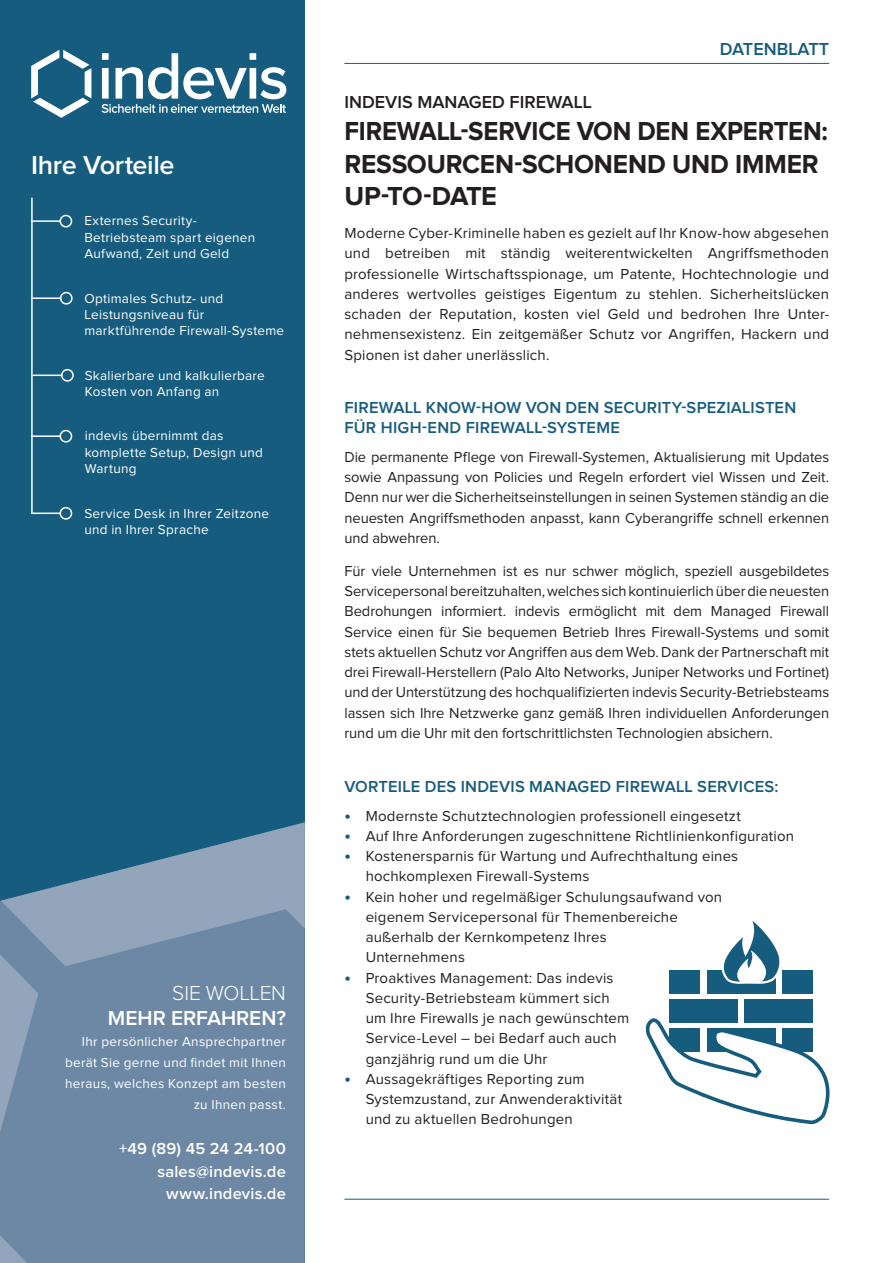
<style>
.page{position:relative;width:893px;height:1263px;background:#fff}
.page>*{position:absolute;margin:0;border:0;box-sizing:border-box;transform-origin:0 0}
.t1{font:700 27px/32.4px "Proxima Nova";letter-spacing:-.01em;color:#231f20;scale:.95 1}
.t2{font:600 27px "Proxima Nova";letter-spacing:-.015em;color:#fff}
.t3{font:600 21px "Proxima Nova";color:#fff}
.t4{font:300 21px "Proxima Nova";letter-spacing:-.005em;color:#fff}
.t5{font:600 18px "Proxima Nova";color:#231f20}
.t6{font:600 18px "Proxima Nova";color:#165c7e}
.t7{font:600 16.5px/19.8px "Proxima Nova";letter-spacing:.015em;color:#165c7e}
.t8{font:600 16.5px/22.5px "Proxima Nova";letter-spacing:.015em;color:#fff;text-align:right}
.t9{font:15px/20.2px "Proxima Nova";letter-spacing:.01em;color:#231f20}
.t10{font:13.5px/16.2px "Proxima Nova";letter-spacing:.02em;color:#fff}
.s1{font-weight:700;font-size:18px;color:#165c7e}
</style>
<div class="page">
<div style="left:0;top:0;width:305px;height:1263px;background:#165c7e"></div>
<svg style="left:0;top:822px;width:305px;height:441px;background:#6c89a5"></svg>
<hr style="left:344px;top:63px;width:485px;height:1px;background:#165c7e">
<hr style="left:344px;top:1199px;width:485px;height:1px;background:#165c7e">
<svg style="left:31px;top:50px;width:60px;height:68px"></svg>
<svg style="left:102px;top:53px;width:184px;height:60px"></svg>
<hr style="left:31px;top:220px;width:30px;height:2px;background:#fff">
<div style="left:60px;top:215px;width:12px;height:12px;border:2px solid #fff;border-radius:50%"></div>
<hr style="left:32px;top:297px;width:29px;height:2px;background:#fff">
<div style="left:60px;top:292px;width:13px;height:13px;border:2px solid #fff;border-radius:50%"></div>
<hr style="left:31px;top:435px;width:30px;height:2px;background:#fff">
<div style="left:60px;top:430px;width:12px;height:13px;border:2px solid #fff;border-radius:50%"></div>
<hr style="left:31px;top:512px;width:30px;height:2px;background:#fff">
<div style="left:60px;top:507px;width:12px;height:13px;border:2px solid #fff;border-radius:50%"></div>
<hr style="left:31px;top:198px;width:2px;height:315px;background:#fff">
<svg style="left:33px;top:375px;width:28px;height:1px"></svg>
<div style="left:61px;top:369px;width:13px;height:13px;border:2px solid #fff;border-radius:50%"></div>
<div style="left:744px;top:999px;width:69px;height:24px;background:#165c7e"></div>
<div style="left:782px;top:971px;width:31px;height:23px;background:#165c7e"></div>
<div style="left:669px;top:971px;width:31px;height:23px;background:#165c7e"></div>
<div style="left:707px;top:971px;width:68px;height:23px;background:#165c7e"></div>
<div style="left:669px;top:999px;width:69px;height:24px;background:#165c7e"></div>
<svg style="left:718px;top:920px;width:65px;height:66px"></svg>
<svg style="left:645px;top:1018px;width:185px;height:105px"></svg>
<h1 class="t2" style="left:31px;top:150px;width:145px">Ihre Vorteile</h1>
<p class="t10" style="left:84px;top:213px;width:172px">Externes Security-<br>Betriebsteam spart eigenen<br>Aufwand, Zeit und Geld</p>
<p class="t10" style="left:84px;top:290px;width:201px">Optimales Schutz- und<br>Leistungsniveau für marktführende Firewall-Systeme</p>
<p class="t10" style="left:85px;top:367px;width:182px">Skalierbare und kalkulierbare<br>Kosten von Anfang an</p>
<p class="t10" style="left:85px;top:428px;width:180px">indevis übernimmt das komplette Setup, Design und<br>Wartung</p>
<p class="t10" style="left:84px;top:505px;width:186px">Service Desk in Ihrer Zeitzone und in Ihrer Sprache</p>
<h2 class="t4" style="left:172px;top:981px;width:115px">SIE WOLLEN</h2>
<h2 class="t3" style="left:108px;top:1006px;width:180px">MEHR ERFAHREN?</h2>
<p class="t10" style="left:65px;top:1031px;width:222px;line-height:21px;text-align:right">Ihr persönlicher Ansprechpartner berät Sie gerne und findet mit Ihnen heraus, welches Konzept am besten zu Ihnen passt.</p>
<p class="t8" style="left:119px;top:1138px;width:168px">+49 (89) 45 24 24-100 sales@indevis.de www.indevis.de</p>
<p class="t6" style="left:720px;top:39px;width:111px">DATENBLATT</p>
<p class="t5" style="left:344px;top:92px;width:249px">INDEVIS MANAGED FIREWALL</p>
<h1 class="t1" style="left:344px;top:116px;width:510px">FIREWALL-SERVICE VON DEN EXPERTEN:<br>RESSOURCEN-SCHONEND UND IMMER<br>UP-TO-DATE</h1>
<p class="t9" style="left:344px;top:223px;width:486px;text-align:justify">Moderne Cyber-Kriminelle haben es gezielt auf Ihr Know-how abgesehen und betreiben mit ständig weiterentwickelten Angriffs methoden professionelle Wirtschaftsspionage, um Patente, Hochtechnologie und anderes wertvolles geistiges Eigentum zu stehlen. Sicherheitslücken schaden der Reputation, kosten viel Geld und bedrohen Ihre Unter&shy;nehmensexistenz. Ein zeitgemäßer Schutz vor Angriffen, Hackern und Spionen ist daher unerlässlich.</p>
<p class="t7" style="left:344px;top:398px;width:453px">FIREWALL KNOW-HOW VON DEN SECURITY-SPEZIALISTEN<br>FÜR HIGH-END FIREWALL-SYSTEME</p>
<p class="t9" style="left:344px;top:447px;width:486px;text-align:justify">Die permanente Pflege von Firewall-Systemen, Aktualisierung mit Updates sowie Anpassung von Policies und Regeln erfordert viel Wissen und Zeit.<br>Denn nur wer die Sicherheitseinstellungen in seinen Systemen ständig an die neuesten Angriffsmethoden anpasst, kann Cyberangriffe schnell erkennen und abwehren.</p>
<p class="t9" style="left:344px;top:561px;width:486px;text-align:justify">Für viele Unternehmen ist es nur schwer möglich, speziell ausgebildetes Service personal bereitzuhalten, welches sich kontinuierlich über die neuesten Bedrohungen informiert. indevis ermöglicht mit dem Managed Firewall Service einen für Sie bequemen Betrieb Ihres Firewall-Systems und somit stets aktuellen Schutz vor Angriffen aus dem Web. Dank der Partnerschaft mit drei Firewall-Herstellern (Palo Alto Networks, Juniper Networks und Fortinet) und der Unterstützung des hochqualifizierten indevis Security-Betriebsteams lassen sich Ihre Netzwerke ganz gemäß Ihren individuellen Anforderungen rund um die Uhr mit den fortschrittlichsten Technologien absichern.</p>
<p class="t7" style="left:344px;top:777px;width:435px">VORTEILE DES INDEVIS MANAGED FIREWALL SERVICES:</p>
<p class="t9" style="left:344px;top:806px;width:398px"><span class="s1">•</span> Modernste Schutztechnologien professionell eingesetzt</p>
<p class="t9" style="left:344px;top:826px;width:451px"><span class="s1">•</span> Auf Ihre Anforderungen zugeschnittene Richtlinienkonfiguration</p>
<p class="t9" style="left:366px;top:846px;width:374px;text-indent:-21px"><span class="s1">•</span> Kostenersparnis für Wartung und Aufrechthaltung eines hochkomplexen Firewall-Systems</p>
<p class="t9" style="left:366px;top:887px;width:358px;text-indent:-21px"><span class="s1">•</span> Kein hoher und regelmäßiger Schulungsaufwand von eigenem Servicepersonal für Themenbereiche außerhalb der Kernkompetenz Ihres<br>Unternehmens</p>
<p class="t9" style="left:366px;top:968px;width:265px;text-indent:-21px"><span class="s1">•</span> Proaktives Management: Das indevis Security-Betriebsteam kümmert sich um Ihre Firewalls je nach gewünschtem Service-Level – bei Bedarf auch auch ganzjährig rund um die Uhr</p>
<p class="t9" style="left:366px;top:1069px;width:258px;text-indent:-21px"><span class="s1">•</span> Aussagekräftiges Reporting zum<br>Systemzustand, zur Anwenderaktivität und zu aktuellen Bedrohungen</p>
</div>
